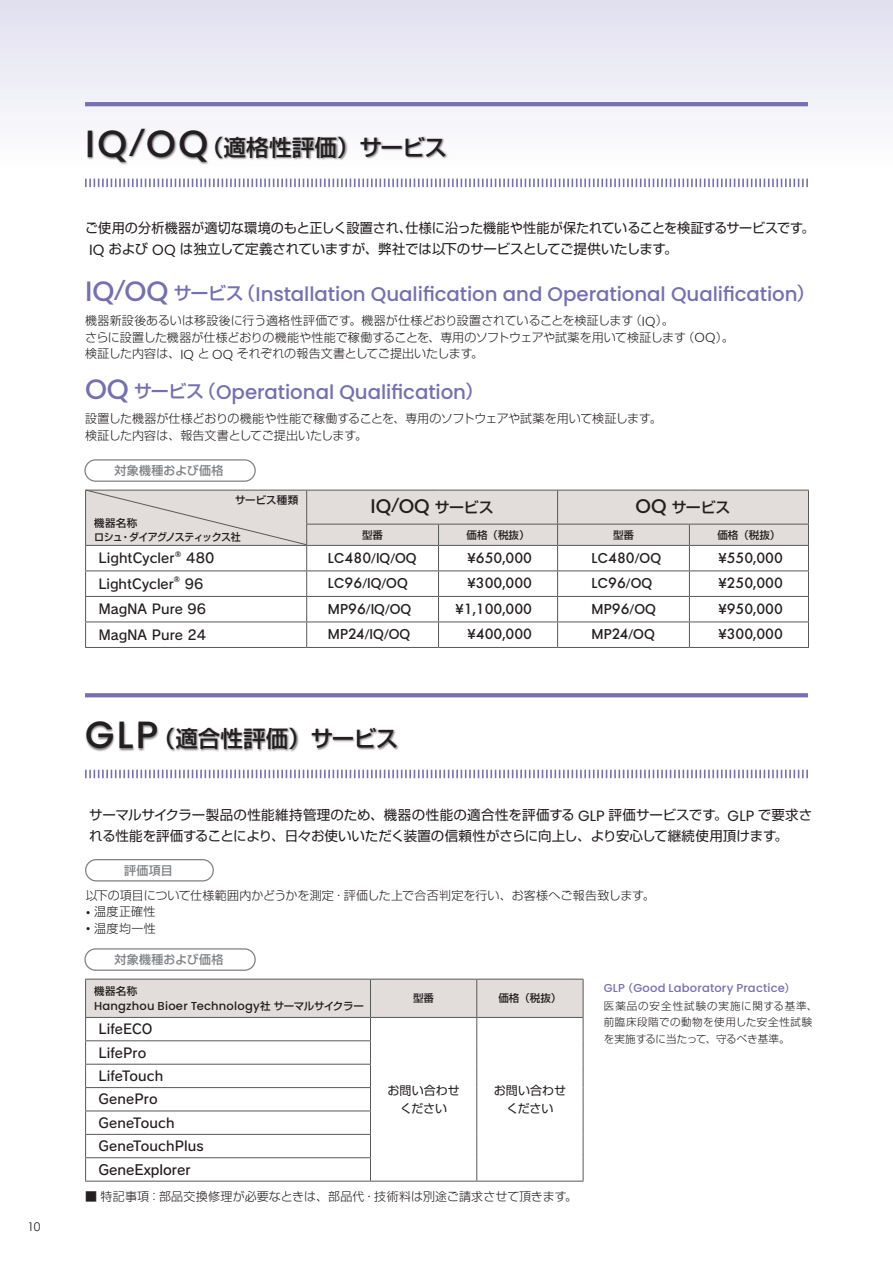
<style>
.page{position:relative;width:893px;height:1263px;background:#fff}
.page>*{position:absolute;margin:0;border:0;box-sizing:border-box;transform-origin:0 0}
.t1{font:500 22.5px "Shin Go Pro";color:#231f20}
.t2{font:500 19.8px "Poppins";letter-spacing:-.005em;color:#756fb3}
.t3{font:500 19.8px "Poppins";color:#231f20}
.t4{font:500 15.6px "Futura PT";color:#231f20}
.t5{font:500 15px "Shin Go Pro";color:#231f20}
.t6{font:500 14.4px "Poppins";color:#231f20;scale:.95 1}
.t7{font:13.8px "Rodin CID DB";color:#231f20}
.t8{font:13.5px/21px "Shin Go Pro";letter-spacing:-.005em;color:#231f20}
.t9{font:13.5px "Rodin CID DB";letter-spacing:.005em;color:#231f20}
.t10{font:300 12px "Shin Go Pro";color:#231f20}
.t11{font:500 12px "Shin Go Pro";letter-spacing:.02em;color:#808285}
.t12{font:12px "Shin Go Pro";letter-spacing:-.005em;color:#231f20}
.t13{font:12px "Century Gothic";color:#231f20}
.t14{font:500 11.55px "Poppins";letter-spacing:.02em;color:#231f20}
.t15{font:500 11.55px "Poppins";letter-spacing:.015em;color:#756fb3}
.t16{font:300 10.5px/16.5px "Shin Go Pro";letter-spacing:.055em;color:#231f20}
.t17{font:500 10.5px "Shin Go Pro";color:#231f20}
.t18{font:500 10.5px "Shin Go Pro";letter-spacing:-.06em;color:#231f20;scale:.95 1}
.t19{font:7.8px "Rodin CID DB";color:#231f20}
.s1{font-family:"Poppins";font-size:37.95px}
.s2{font-size:34.5px}
.s3{font-family:"Poppins";font-size:14.85px}
.s4{font-size:28.05px}
.s5{font-family:"Shin Go Pro";font-size:25.5px}
.s6{font-family:"Shin Go Pro";font-size:18px}
.s7{font-family:"Poppins";font-size:13.2px}
.s8{font-family:"Shin Go Pro";font-size:15px}
.s9{font-family:"Poppins";font-size:19.8px}
.s10{font-family:"Futura PT";font-size:15.6px}
.s11{font-family:"Rodin CID DB";font-weight:400;font-size:12px}
.s12{font-family:"Poppins";font-size:14.4px}
.s13{font-family:"Shin Go Pro";font-size:10.5px}
</style>
<div class="page">
<div style="left:0;top:0;width:893px;height:170px;background:linear-gradient(to bottom,#e0dfef,#fdfdfe)"></div>
<svg style="left:85px;top:179px;width:723px;height:8px"></svg>
<div style="left:87px;top:128px;width:362px;height:37px;background:#231f20;opacity:.6"></div>
<div style="left:86px;top:721px;width:314px;height:31px;background:#231f20;opacity:.6"></div>
<hr style="left:85px;top:647px;width:222px;height:1px;background:#57585a">
<hr style="left:307px;top:647px;width:131px;height:1px;background:#57585a">
<hr style="left:438px;top:647px;width:120px;height:1px;background:#57585a">
<hr style="left:558px;top:647px;width:131px;height:1px;background:#57585a">
<hr style="left:689px;top:647px;width:120px;height:1px;background:#57585a">
<hr style="left:370px;top:1181px;width:107px;height:1px;background:#57585a">
<hr style="left:477px;top:1181px;width:106px;height:1px;background:#57585a">
<svg style="left:85px;top:979px;width:499px;height:202px"></svg>
<hr style="left:85px;top:1181px;width:285px;height:1px;background:#57585a">
<svg style="left:85px;top:489px;width:724px;height:158px"></svg>
<div style="left:84px;top:459px;width:172px;height:23px;border:1px solid #808285;border-radius:11px"></div>
<div style="left:84px;top:948px;width:172px;height:23px;border:1px solid #808285;border-radius:11px"></div>
<hr style="left:85px;top:102px;width:723px;height:4px;background:#756fb3">
<svg style="left:85px;top:693px;width:723px;height:4px;background:#7a74b5"></svg>
<div style="left:85px;top:859px;width:129px;height:22px;border:1px solid #808285;border-radius:11px"></div>
<svg style="left:85px;top:770px;width:723px;height:8px"></svg>
<p class="t13" style="left:27px;top:1219px;width:15px">10</p>
<p class="t1" style="left:85px;top:128px;width:363px"><span class="s1">IQ</span><span class="s2">/</span><span class="s1">OQ</span>（適格性評価）サービス</p>
<p class="t8" style="left:85px;top:216px;width:731px">ご使用の分析機器が適切な環境のもと正しく設置され、仕様に沿った機能や性能が保たれていることを検証するサービスです。</p>
<p class="t8" style="left:89px;top:237px;width:590px"><span class="s3">IQ</span> および <span class="s3">OQ</span> は独立して定義されていますが、弊社では以下のサービスとしてご提供いたします。</p>
<p class="t2" style="left:85px;top:283px;width:731px"><span class="s4">IQ</span><span class="s5">/</span><span class="s4">OQ</span> <span class="s6">サービス（</span>Installation Qualification and Operational Qualification<span class="s6">）</span></p>
<p class="t10" style="left:85px;top:311px;width:590px">機器新設後あるいは移設後に行う適格性評価です。機器が仕様どおり設置されていることを検証します（<span class="s7">IQ</span>）。</p>
<p class="t10" style="left:85px;top:327px;width:650px">さらに設置した機器が仕様どおりの機能や性能で稼働することを、専用のソフトウェアや試薬を用いて検証します（<span class="s7">OQ</span>）。</p>
<p class="t10" style="left:85px;top:344px;width:400px">検証した内容は、<span class="s7">IQ</span> と <span class="s7">OQ</span> それぞれの報告文書としてご提出いたします。</p>
<p class="t2" style="left:85px;top:381px;width:400px"><span class="s4">OQ</span> <span class="s6">サービス（</span>Operational Qualification<span class="s6">）</span></p>
<p class="t10" style="left:85px;top:409px;width:578px">設置した機器が仕様どおりの機能や性能で稼働することを、専用のソフトウェアや試薬を用いて検証します。</p>
<p class="t10" style="left:85px;top:425px;width:283px">検証した内容は、報告文書としてご提出いたします。</p>
<p class="t11" style="left:114px;top:461px;width:110px">対象機種および価格</p>
<p class="t17" style="left:235px;top:492px;width:65px">サービス種類</p>
<p class="t17" style="left:94px;top:514px;width:45px">機器名称</p>
<p class="t18" style="left:94px;top:528px;width:156px">ロシュ・ダイアグノスティックス社</p>
<p class="t3" style="left:371px;top:495px;width:125px">IQ<span class="s6">/</span>OQ <span class="s8">サービス</span></p>
<p class="t5" style="left:635px;top:495px;width:97px"><span class="s9">OQ</span> サービス</p>
<p class="t17" style="left:362px;top:526px;width:22px">型番</p>
<p class="t17" style="left:467px;top:526px;width:64px">価格（税抜）</p>
<p class="t17" style="left:613px;top:526px;width:22px">型番</p>
<p class="t17" style="left:717px;top:526px;width:65px">価格（税抜）</p>
<p class="t9" style="left:98px;top:549px;width:78px">LightCycler</p>
<p class="t19" style="left:175px;top:549px;width:8px">®</p>
<p class="t9" style="left:186px;top:549px;width:30px">480</p>
<p class="t6" style="left:328px;top:549px;width:95px">LC<span class="s10">480</span><span class="s11">/</span>IQ<span class="s11">/</span>OQ</p>
<p class="t4" style="left:468px;top:548px;width:66px"><span class="s12">¥</span>650<span class="s12">,</span>000</p>
<p class="t6" style="left:592px;top:549px;width:75px">LC<span class="s10">480</span><span class="s11">/</span>OQ</p>
<p class="t4" style="left:718px;top:548px;width:66px"><span class="s12">¥</span>550<span class="s12">,</span>000</p>
<p class="t9" style="left:98px;top:575px;width:77px">LightCycler</p>
<p class="t19" style="left:174px;top:574px;width:8px">®</p>
<p class="t9" style="left:185px;top:575px;width:20px">96</p>
<p class="t6" style="left:328px;top:575px;width:86px">LC<span class="s10">96</span><span class="s11">/</span>IQ<span class="s11">/</span>OQ</p>
<p class="t4" style="left:468px;top:574px;width:66px"><span class="s12">¥</span>300<span class="s12">,</span>000</p>
<p class="t6" style="left:592px;top:575px;width:65px">LC<span class="s10">96</span><span class="s11">/</span>OQ</p>
<p class="t4" style="left:718px;top:574px;width:66px"><span class="s12">¥</span>250<span class="s12">,</span>000</p>
<p class="t9" style="left:98px;top:600px;width:109px">MagNA Pure 96</p>
<p class="t6" style="left:328px;top:600px;width:89px">MP<span class="s10">96</span><span class="s11">/</span>IQ<span class="s11">/</span>OQ</p>
<p class="t4" style="left:456px;top:599px;width:78px"><span class="s12">¥</span>1<span class="s12">,</span>100<span class="s12">,</span>000</p>
<p class="t6" style="left:592px;top:600px;width:69px">MP<span class="s10">96</span><span class="s11">/</span>OQ</p>
<p class="t4" style="left:718px;top:599px;width:66px"><span class="s12">¥</span>950<span class="s12">,</span>000</p>
<p class="t9" style="left:98px;top:626px;width:109px">MagNA Pure 24</p>
<p class="t6" style="left:328px;top:626px;width:88px">MP<span class="s10">24</span><span class="s11">/</span>IQ<span class="s11">/</span>OQ</p>
<p class="t4" style="left:468px;top:625px;width:66px"><span class="s12">¥</span>400<span class="s12">,</span>000</p>
<p class="t6" style="left:592px;top:626px;width:68px">MP<span class="s10">24</span><span class="s11">/</span>OQ</p>
<p class="t4" style="left:718px;top:625px;width:66px"><span class="s12">¥</span>300<span class="s12">,</span>000</p>
<p class="t1" style="left:85px;top:719px;width:315px"><span class="s1">GLP</span>（適合性評価）サービス</p>
<p class="t8" style="left:89px;top:802px;width:724px">サーマルサイクラー製品の性能維持管理のため、機器の性能の適合性を評価する <span class="s3">GLP</span> 評価サービスです。<span class="s3">GLP</span> で要求される性能を評価することにより、日々お使いいただく装置の信頼性がさらに向上し、より安心して継続使用頂けます。</p>
<p class="t11" style="left:124px;top:860px;width:50px">評価項目</p>
<p class="t10" style="left:86px;top:885px;width:571px">以下の項目について仕様範囲内かどうかを測定・評価した上で合否判定を行い、お客様へご報告致します。</p>
<p class="t10" style="left:86px;top:902px;width:71px"><span class="s7">•</span> 温度正確性</p>
<p class="t10" style="left:86px;top:918px;width:72px"><span class="s7">•</span> 温度均一性</p>
<p class="t11" style="left:114px;top:950px;width:110px">対象機種および価格</p>
<p class="t17" style="left:94px;top:982px;width:45px">機器名称</p>
<p class="t14" style="left:94px;top:999px;width:271px">Hangzhou Bioer Technology<span class="s13">社サーマルサイクラー</span></p>
<p class="t9" style="left:98px;top:1020px;width:56px">LifeECO</p>
<p class="t9" style="left:98px;top:1044px;width:50px">LifePro</p>
<p class="t9" style="left:98px;top:1067px;width:66px">LifeTouch</p>
<p class="t9" style="left:98px;top:1090px;width:61px">GenePro</p>
<p class="t9" style="left:98px;top:1114px;width:78px">GeneTouch</p>
<p class="t9" style="left:98px;top:1137px;width:107px">GeneTouchPlus</p>
<p class="t7" style="left:98px;top:1160px;width:94px">GeneExplorer</p>
<p class="t17" style="left:413px;top:990px;width:22px">型番</p>
<p class="t17" style="left:498px;top:990px;width:64px">価格（税抜）</p>
<p class="t12" style="left:387px;top:1080px;width:74px">お問い合わせ</p>
<p class="t12" style="left:400px;top:1098px;width:49px">ください</p>
<p class="t12" style="left:494px;top:1080px;width:74px">お問い合わせ</p>
<p class="t12" style="left:506px;top:1098px;width:49px">ください</p>
<p class="t10" style="left:85px;top:1187px;width:494px">■ 特記事項：部品交換修理が必要なときは、部品代・技術料は別途ご請求させて頂きます。</p>
<p class="t15" style="left:604px;top:981px;width:193px">GLP <span class="s13">（</span>Good Laboratory Practice<span class="s13">）</span></p>
<p class="t16" style="left:604px;top:996px;width:215px">医薬品の安全性試験の実施に関する基準、前臨床段階での動物を使用した安全性試験を実施するに当たって、守るべき基準。</p>
</div>
